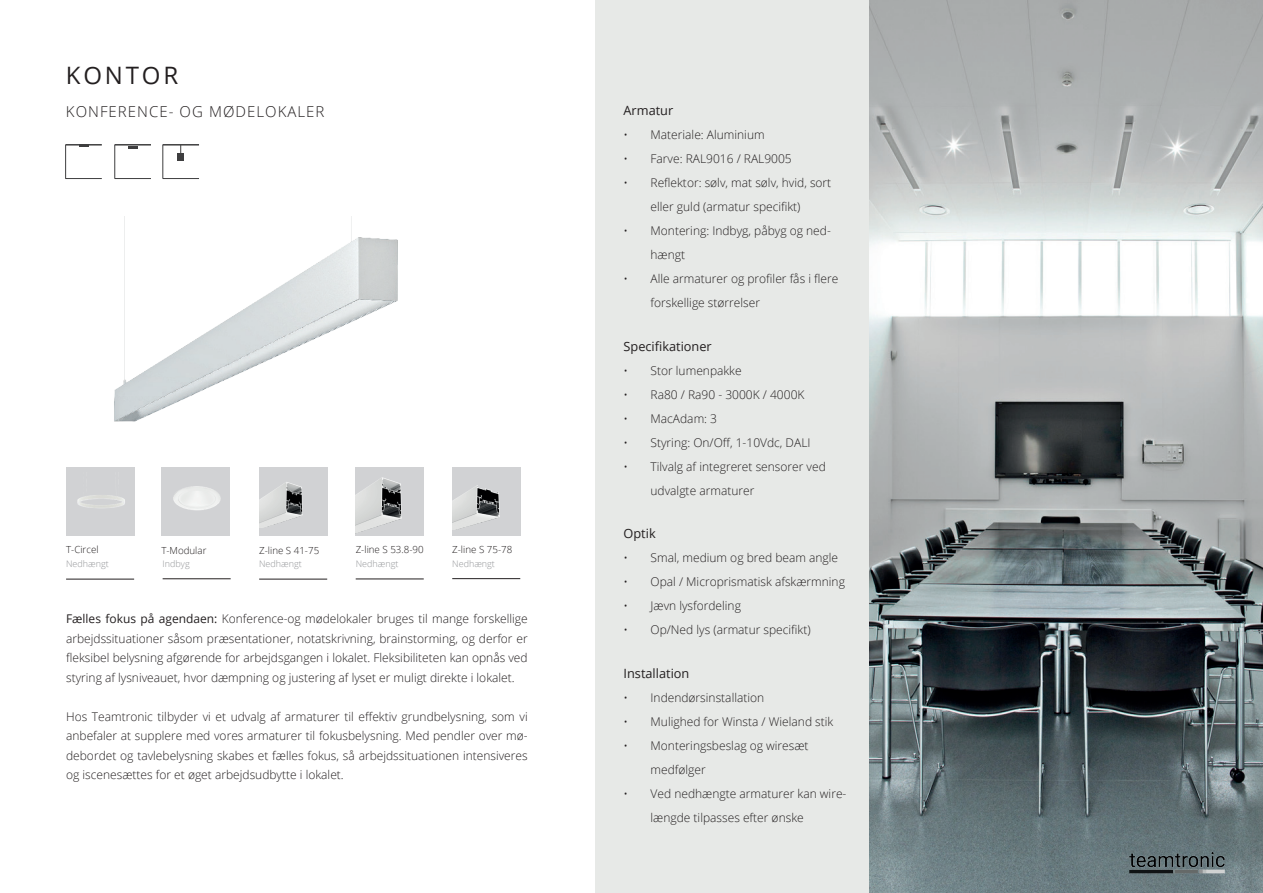
<style>
.page{position:relative;width:1263px;height:893px;background:#fff}
.page>*{position:absolute;margin:0;border:0;box-sizing:border-box;transform-origin:0 0}
.t1{font:24px "Open Sans";letter-spacing:.115em;color:#231f20}
.t2{font:300 15px "Open Sans";letter-spacing:.07em;color:#231f20}
.t3{font:12.75px "Open Sans";color:#231f20}
.t4{font:300 12px/24px "Open Sans";color:#231f20}
.t5{font:300 9.75px "Open Sans";color:#231f20}
.t6{font:300 9px "Open Sans";color:#939598}
.s1{font-weight:400}
</style>
<div class="page">
<div style="left:595px;top:0;width:275px;height:893px;background:#e7e9e7"></div>
<img style="left:114px;top:217px;width:284px;height:205px">
<img style="left:870px;top:0;width:393px;height:893px">
<hr style="left:163px;top:144px;width:36px;height:2px;background:#3e3e3f">
<hr style="left:163px;top:178px;width:36px;height:1px;background:#3e3e3f">
<hr style="left:162px;top:145px;width:1px;height:34px;background:#3e3e3f">
<div style="left:177px;top:153px;width:7px;height:8px;background:#3e3e3f"></div>
<hr style="left:66px;top:144px;width:36px;height:2px;background:#3e3e3f">
<hr style="left:66px;top:178px;width:36px;height:1px;background:#3e3e3f">
<hr style="left:65px;top:145px;width:1px;height:34px;background:#3e3e3f">
<hr style="left:115px;top:144px;width:36px;height:2px;background:#3e3e3f">
<hr style="left:115px;top:178px;width:36px;height:1px;background:#3e3e3f">
<hr style="left:114px;top:145px;width:1px;height:34px;background:#3e3e3f">
<svg style="left:129px;top:146px;width:9px;height:3px"></svg>
<div style="left:66px;top:468px;width:68px;height:68px;background:#d1d2d4"></div>
<div style="left:259px;top:467px;width:68px;height:68px;background:#d1d2d4"></div>
<img style="left:259px;top:482px;width:44px;height:45px">
<div style="left:452px;top:467px;width:68px;height:68px;background:#d1d2d4"></div>
<img style="left:452px;top:485px;width:48px;height:45px">
<img style="left:161px;top:467px;width:68px;height:68px">
<img style="left:77px;top:495px;width:48px;height:13px">
<div style="left:356px;top:467px;width:68px;height:68px;background:#d1d2d4"></div>
<img style="left:356px;top:477px;width:46px;height:56px">
<hr style="left:66px;top:579px;width:68px;height:1px;background:#231f20">
<hr style="left:163px;top:578px;width:68px;height:1px;background:#231f20">
<hr style="left:259px;top:579px;width:68px;height:1px;background:#231f20">
<hr style="left:356px;top:579px;width:68px;height:1px;background:#231f20">
<hr style="left:452px;top:578px;width:68px;height:1px;background:#231f20">
<h1 class="t1" style="left:66px;top:59px;width:114px">KONTOR</h1>
<p class="t2" style="left:66px;top:101px;width:260px">KONFERENCE- OG MØDELOKALER</p>
<p class="t5" style="left:66px;top:543px;width:34px">T-Circel</p>
<p class="t5" style="left:161px;top:544px;width:47px">T-Modular</p>
<p class="t5" style="left:259px;top:544px;width:62px">Z-line S 41-75</p>
<p class="t5" style="left:356px;top:543px;width:69px">Z-line S 53.8-90</p>
<p class="t5" style="left:452px;top:543px;width:62px">Z-line S 75-78</p>
<p class="t6" style="left:66px;top:558px;width:44px">Nedhængt</p>
<p class="t6" style="left:163px;top:558px;width:29px">Indbyg</p>
<p class="t6" style="left:259px;top:558px;width:44px">Nedhængt</p>
<p class="t6" style="left:356px;top:558px;width:44px">Nedhængt</p>
<p class="t6" style="left:452px;top:558px;width:44px">Nedhængt</p>
<p class="t4" style="left:66px;top:609px;width:463px;line-height:19.5px;text-align:justify"><span class="s1">Fælles fokus på agendaen:</span> Konference-og mødelokaler bruges til mange forskellige arbejdssituationer såsom præsentationer, notatskrivning, brainstorming, og derfor er fleksibel belysning afgørende for arbejdsgangen i lokalet. Fleksibiliteten kan opnås ved styring af lysniveauet, hvor dæmpning og justering af lyset er muligt direkte i lokalet.</p>
<p class="t4" style="left:66px;top:706px;width:463px;line-height:19.5px;text-align:justify">Hos Teamtronic tilbyder vi et udvalg af armaturer til effektiv grundbelysning, som vi anbefaler at supplere med vores armaturer til fokusbelysning. Med pendler over mø&shy;debordet og tavlebelysning skabes et fælles fokus, så arbejdssituationen intensiveres og iscenesættes for et øget arbejdsudbytte i lokalet.</p>
<p class="t3" style="left:623px;top:102px;width:51px">Armatur</p>
<p class="t4" style="left:623px;top:123px;width:143px">• Materiale: Aluminium</p>
<p class="t4" style="left:623px;top:147px;width:170px">• Farve: RAL9016 / RAL9005</p>
<p class="t4" style="left:623px;top:171px;width:209px;text-align:center">• Reflektor: sølv, mat sølv, hvid, sort eller guld (armatur specifikt)</p>
<p class="t4" style="left:650px;top:219px;width:182px;text-indent:-27px">• Montering: Indbyg, påbyg og ned&shy;hængt</p>
<p class="t4" style="left:650px;top:267px;width:189px;text-indent:-27px">• Alle armaturer og profiler fås i flere forskellige størrelser</p>
<p class="t3" style="left:623px;top:337px;width:90px">Specifikationer</p>
<p class="t4" style="left:623px;top:358px;width:120px">• Stor lumenpakke</p>
<p class="t4" style="left:623px;top:382px;width:182px">• Ra80 / Ra90 - 3000K / 4000K</p>
<p class="t4" style="left:623px;top:406px;width:95px">• MacAdam: 3</p>
<p class="t4" style="left:623px;top:430px;width:188px">• Styring: On/Off, 1-10Vdc, DALI</p>
<p class="t4" style="left:650px;top:454px;width:177px;text-indent:-27px">• Tilvalg af integreret sensorer ved udvalgte armaturer</p>
<p class="t3" style="left:623px;top:525px;width:34px">Optik</p>
<p class="t4" style="left:623px;top:546px;width:216px">• Smal, medium og bred beam angle</p>
<p class="t4" style="left:623px;top:570px;width:223px">• Opal / Microprismatisk afskærmning</p>
<p class="t4" style="left:623px;top:594px;width:119px">• Jævn lysfordeling</p>
<p class="t4" style="left:623px;top:618px;width:189px">• Op/Ned lys (armatur specifikt)</p>
<p class="t3" style="left:623px;top:664px;width:67px">Installation</p>
<p class="t4" style="left:623px;top:685px;width:142px">• Indendørsinstallation</p>
<p class="t4" style="left:623px;top:709px;width:211px">• Mulighed for Winsta / Wieland stik</p>
<p class="t4" style="left:650px;top:733px;width:160px;text-indent:-27px">• Monteringsbeslag og wiresæt medfølger</p>
<p class="t4" style="left:650px;top:781px;width:197px;text-indent:-27px">• Ved nedhængte armaturer kan wire&shy;længde tilpasses efter ønske</p>
</div>
